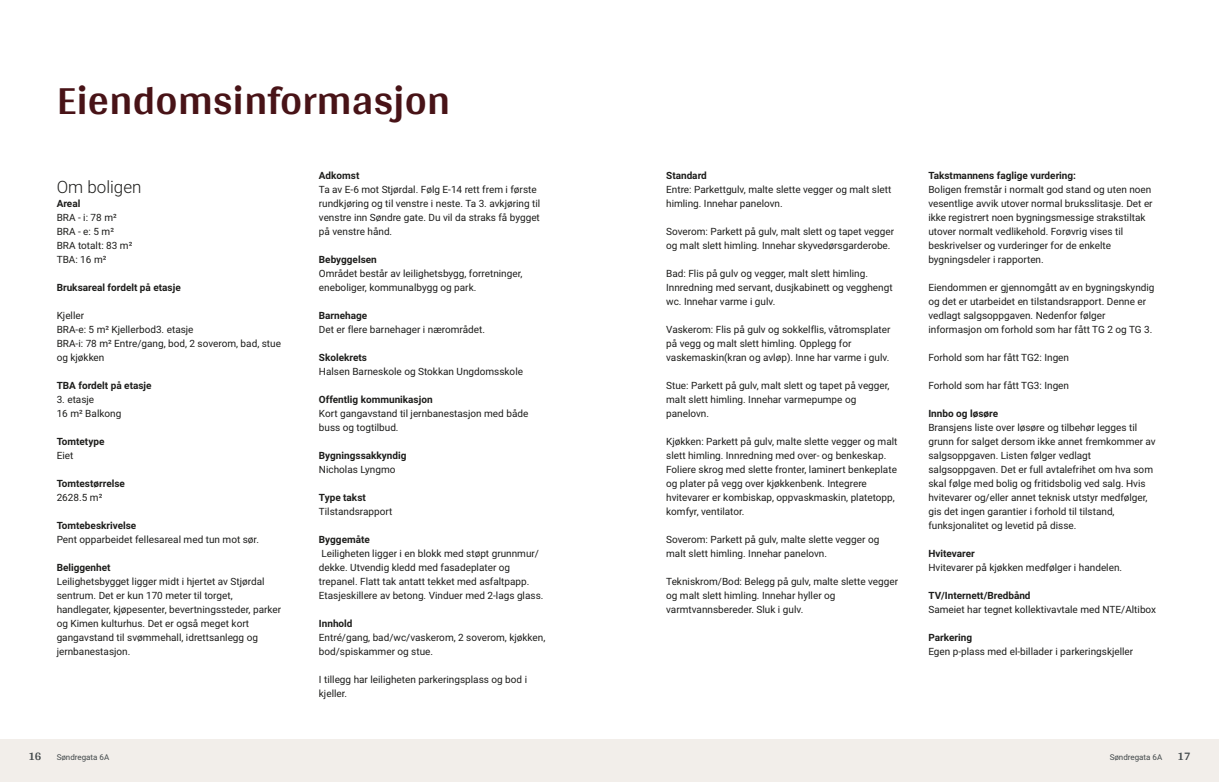
<style>
.page{position:relative;width:1219px;height:782px;background:#fff}
.page>*{position:absolute;margin:0;border:0;box-sizing:border-box;transform-origin:0 0}
.t1{font:700 42px "Arya";color:#481317}
.t2{font:300 17px "Roboto Vitec";color:#1d1d1b}
.t3{font:700 12px "Arya";color:#414749}
.t4{font:10px/14px "Roboto Vitec";color:#1d1d1b}
.t5{font:700 10px "Roboto Vitec";color:#1d1d1b}
.t6{font:8px "Roboto Vitec";color:#414749}
</style>
<div class="page">
<div style="left:0;top:739px;width:612px;height:42px;background:#f2eeea"></div>
<div style="left:607px;top:739px;width:612px;height:42px;background:#f2eeea"></div>
<h1 class="t1" style="left:57px;top:75px;width:395px">Eiendomsinformasjon</h1>
<h2 class="t2" style="left:57px;top:174px;width:86px">Om boligen</h2>
<p class="t5" style="left:57px;top:196px;width:25px">Areal</p>
<p class="t4" style="left:57px;top:209px;width:77px">BRA ‑ i: 78 m²<br>BRA ‑ e: 5 m²<br>BRA totalt: 83 m²<br>TBA: 16 m²</p>
<p class="t5" style="left:57px;top:280px;width:126px">Bruksareal fordelt på etasje</p>
<p class="t4" style="left:57px;top:307px;width:226px">Kjeller<br>BRA‑e: 5 m² Kjellerbod3. etasje<br>BRA‑i: 78 m² Entre/ gang, bod, 2 soverom, bad, stue og kjøkken</p>
<p class="t5" style="left:57px;top:378px;width:96px">TBA fordelt på etasje</p>
<p class="t4" style="left:57px;top:391px;width:66px">3. etasje<br>16 m² Balkong</p>
<p class="t5" style="left:57px;top:434px;width:49px">Tomtetype</p>
<p class="t4" style="left:57px;top:447px;width:18px">Eiet</p>
<p class="t5" style="left:57px;top:476px;width:70px">Tomtestørrelse</p>
<p class="t4" style="left:57px;top:489px;width:47px">2628.5 m²</p>
<p class="t5" style="left:57px;top:518px;width:81px">Tomtebeskrivelse</p>
<p class="t4" style="left:57px;top:531px;width:204px">Pent opparbeidet fellesareal med tun mot sør.</p>
<p class="t5" style="left:57px;top:560px;width:55px">Beliggenhet</p>
<p class="t4" style="left:57px;top:573px;width:226px">Leilighetsbygget ligger midt i hjertet av Stjørdal sentrum. Det er kun 170 meter til torget, handlegater, kjøpesenter, bevertningssteder, parker og Kimen kulturhus. Det er også meget kort gangavstand til svømmehall, idrettsanlegg og jernbanestasjon.</p>
<p class="t3" style="left:28px;top:749px;width:15px">16</p>
<p class="t6" style="left:57px;top:751px;width:54px">Søndregata 6A</p>
<p class="t5" style="left:319px;top:168px;width:42px">Adkomst</p>
<p class="t4" style="left:319px;top:181px;width:223px">Ta av E‑6 mot Stjørdal. Følg E‑14 rett frem i første rundkjøring og til venstre i neste. Ta 3. avkjøring til venstre inn Søndre gate. Du vil da straks få bygget på venstre hånd.</p>
<p class="t5" style="left:319px;top:252px;width:59px">Bebyggelsen</p>
<p class="t4" style="left:319px;top:265px;width:205px">Området består av leilighetsbygg, forretninger, eneboliger, kommunalbygg og park.</p>
<p class="t5" style="left:319px;top:308px;width:50px">Barnehage</p>
<p class="t4" style="left:319px;top:321px;width:168px">Det er flere barnehager i nærområdet.</p>
<p class="t5" style="left:319px;top:350px;width:50px">Skolekrets</p>
<p class="t4" style="left:319px;top:363px;width:206px">Halsen Barneskole og Stokkan Ungdomsskole</p>
<p class="t5" style="left:319px;top:392px;width:115px">Offentlig kommunikasjon</p>
<p class="t4" style="left:319px;top:405px;width:211px">Kort gangavstand til jernbanestasjon med både buss og togtilbud.</p>
<p class="t5" style="left:319px;top:448px;width:89px">Bygningssakkyndig</p>
<p class="t4" style="left:319px;top:461px;width:78px">Nicholas Lyngmo</p>
<p class="t5" style="left:319px;top:490px;width:48px">Type takst</p>
<p class="t4" style="left:319px;top:503px;width:75px">Tilstandsrapport</p>
<p class="t5" style="left:319px;top:532px;width:52px">Byggemåte</p>
<p class="t4" style="left:319px;top:545px;width:226px">Leiligheten ligger i en blokk med støpt grunnmur/ dekke. Utvendig kledd med fasadeplater og trepanel. Flatt tak antatt tekket med asfaltpapp.<br>Etasjeskillere av betong. Vinduer med 2‑lags glass.</p>
<p class="t5" style="left:319px;top:616px;width:35px">Innhold</p>
<p class="t4" style="left:319px;top:629px;width:228px">Entré/ gang, bad/ wc/ vaskerom, 2 soverom, kjøkken, bod/ spiskammer og stue.</p>
<p class="t4" style="left:319px;top:671px;width:210px">I tillegg har leiligheten parkeringsplass og bod i kjeller.</p>
<p class="t5" style="left:666px;top:168px;width:42px">Standard</p>
<p class="t4" style="left:666px;top:181px;width:227px">Entre: Parkettgulv, malte slette vegger og malt slett himling. Innehar panelovn.</p>
<p class="t4" style="left:666px;top:223px;width:229px">Soverom: Parkett på gulv, malt slett og tapet vegger og malt slett himling. Innehar skyvedørsgarderobe.</p>
<p class="t4" style="left:666px;top:265px;width:228px">Bad: Flis på gulv og vegger, malt slett himling.<br>Innredning med servant, dusjkabinett og vegghengt wc. Innehar varme i gulv.</p>
<p class="t4" style="left:666px;top:321px;width:226px">Vaskerom: Flis på gulv og sokkelflis, våtromsplater på vegg og malt slett himling. Opplegg for vaskemaskin(kran og avløp). Inne har varme i gulv.</p>
<p class="t4" style="left:666px;top:377px;width:225px">Stue: Parkett på gulv, malt slett og tapet på vegger, malt slett himling. Innehar varmepumpe og panelovn.</p>
<p class="t4" style="left:666px;top:433px;width:233px">Kjøkken: Parkett på gulv, malte slette vegger og malt slett himling. Innredning med over‑ og benkeskap.<br>Foliere skrog med slette fronter, laminert benkeplate og plater på vegg over kjøkkenbenk. Integrere hvitevarer er kombiskap, oppvaskmaskin, platetopp, komfyr, ventilator.</p>
<p class="t4" style="left:666px;top:531px;width:215px">Soverom: Parkett på gulv, malte slette vegger og malt slett himling. Innehar panelovn.</p>
<p class="t4" style="left:666px;top:573px;width:233px">Tekniskrom/ Bod: Belegg på gulv, malte slette vegger og malt slett himling. Innehar hyller og varmtvannsbereder. Sluk i gulv.</p>
<p class="t5" style="left:928px;top:168px;width:149px">Takstmannens faglige vurdering:</p>
<p class="t4" style="left:928px;top:181px;width:226px">Boligen fremstår i normalt god stand og uten noen vesentlige avvik utover normal bruksslitasje. Det er ikke registrert noen bygningsmessige strakstiltak utover normalt vedlikehold. Forøvrig vises til beskrivelser og vurderinger for de enkelte bygningsdeler i rapporten.</p>
<p class="t4" style="left:928px;top:279px;width:228px">Eiendommen er gjennomgått av en bygningskyndig og det er utarbeidet en tilstandsrapport. Denne er vedlagt salgsoppgaven. Nedenfor følger informasjon om forhold som har fått TG 2 og TG 3.</p>
<p class="t4" style="left:928px;top:349px;width:142px">Forhold som har fått TG2: Ingen</p>
<p class="t4" style="left:928px;top:377px;width:142px">Forhold som har fått TG3: Ingen</p>
<p class="t5" style="left:928px;top:406px;width:71px">Innbo og løsøre</p>
<p class="t4" style="left:928px;top:419px;width:229px">Bransjens liste over løsøre og tilbehør legges til grunn for salget dersom ikke annet fremkommer av salgsoppgaven. Listen følger vedlagt salgsoppgaven. Det er full avtalefrihet om hva som skal følge med bolig og fritidsbolig ved salg. Hvis hvitevarer og/ eller annet teknisk utstyr medfølger, gis det ingen garantier i forhold til tilstand, funksjonalitet og levetid på disse.</p>
<p class="t5" style="left:928px;top:546px;width:48px">Hvitevarer</p>
<p class="t4" style="left:928px;top:559px;width:195px">Hvitevarer på kjøkken medfølger i handelen.</p>
<p class="t5" style="left:928px;top:588px;width:104px">TV/ Internett/ Bredbånd</p>
<p class="t4" style="left:928px;top:601px;width:229px">Sameiet har tegnet kollektivavtale med NTE/ Altibox</p>
<p class="t5" style="left:928px;top:630px;width:45px">Parkering</p>
<p class="t4" style="left:928px;top:643px;width:206px">Egen p‑plass med el‑billader i parkeringskjeller</p>
<p class="t6" style="left:1110px;top:751px;width:54px">Søndregata 6A</p>
<p class="t3" style="left:1177px;top:749px;width:15px">17</p>
</div>
